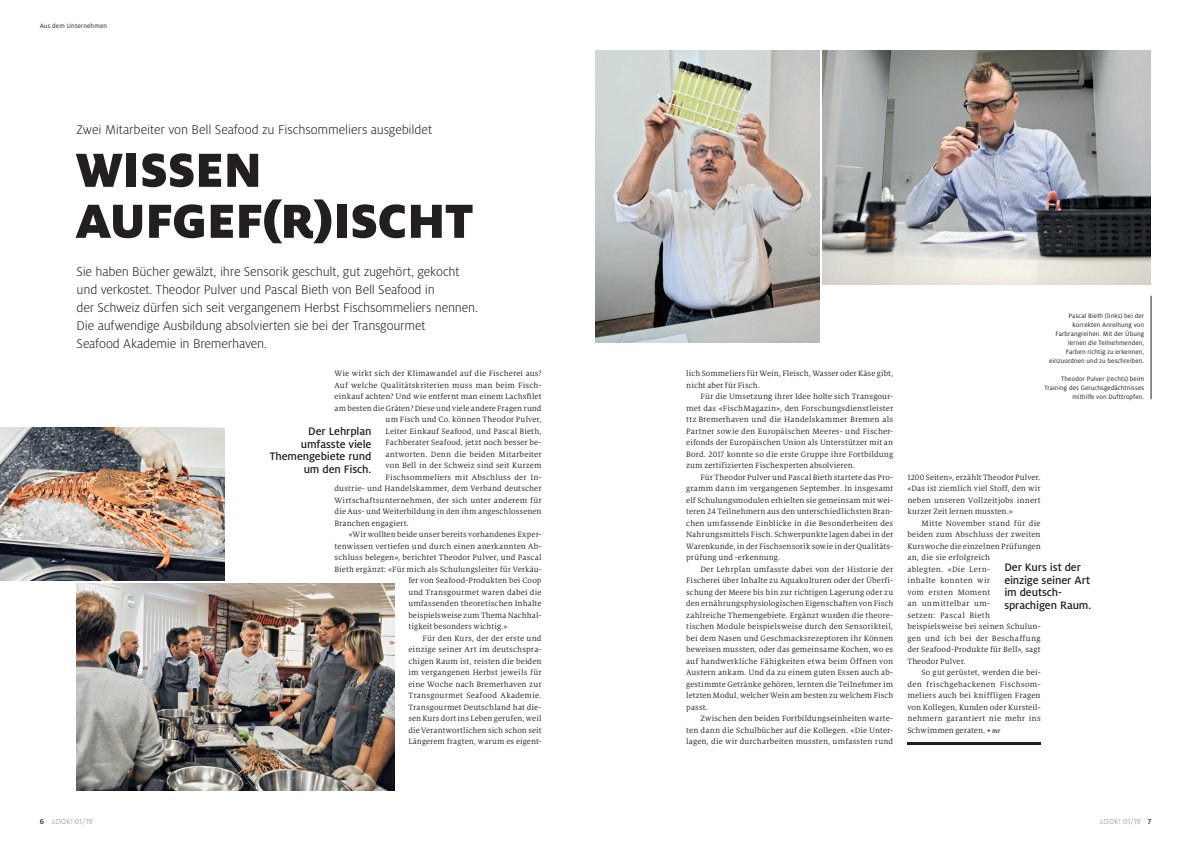
<style>
.page{position:relative;width:1191px;height:842px;background:#fff}
.page>*{position:absolute;margin:0;border:0;box-sizing:border-box;transform-origin:0 0}
.t1{font:900 53px/51px "Milo Pro";color:#231f20}
.t2{font:300 14px/18px "Milo Pro";letter-spacing:-.015em;color:#231f20}
.t3{font:500 12px/12.5px "Milo Pro";letter-spacing:-.01em;color:#231f20;text-align:right}
.t4{font:8.5px/11.5px "Milo Serif Pro";letter-spacing:.015em;color:#231f20;text-align:justify}
.t5{font:300 8px "Milo Pro";letter-spacing:.025em;color:#808285}
.t6{font:7px/9px "Milo Pro";letter-spacing:.01em;color:#231f20;text-align:right}
.s1{font-weight:500;color:#231f20}
.s2{font-weight:500;font-style:italic;font-size:7px}
</style>
<div class="page">
<img style="left:77px;top:583px;width:317px;height:208px">
<img style="left:0;top:427px;width:224px;height:153px">
<img style="left:822px;top:51px;width:328px;height:233px">
<img style="left:595px;top:51px;width:224px;height:291px">
<hr style="left:907px;top:742px;width:133px;height:2px;background:#231f20">
<hr style="left:1150px;top:296px;width:1px;height:103px;background:#231f20">
<p class="t6" style="left:40px;top:22px;width:69px">Aus dem Unternehmen</p>
<h2 class="t2" style="left:77px;top:121px;width:357px">Zwei Mitarbeiter von Bell Seafood zu Fischsommeliers ausgebildet</h2>
<h1 class="t1" style="left:75px;top:144px;width:400px">WISSEN<br>AUFGEF(R)ISCHT</h1>
<p class="t2" style="left:77px;top:263px;width:403px">Sie haben Bücher gewälzt, ihre Sensorik geschult, gut zugehört, gekocht und verkostet. Theodor Pulver und Pascal Bieth von Bell Seafood in<br>der Schweiz dürfen sich seit vergangenem Herbst Fischsommeliers nennen.<br>Die aufwendige Ausbildung absolvierten sie bei der Transgourmet<br>Seafood Akademie in Bremerhaven.</p>
<p class="t4" style="left:334px;top:368px;width:208px">Wie wirkt sich der Klimawandel auf die Fischerei aus?</p>
<p class="t4" style="left:334px;top:379px;width:208px">Auf welche Qualitätskriterien muss man beim Fisch-</p>
<p class="t4" style="left:334px;top:391px;width:208px">einkauf achten? Und wie entfernt man einem Lachsfilet</p>
<p class="t4" style="left:334px;top:402px;width:208px">am besten die Gräten? Diese und viele andere Fragen rund</p>
<p class="t4" style="left:386px;top:414px;width:157px">um Fisch und Co. können Theodor Pulver,</p>
<p class="t4" style="left:386px;top:425px;width:157px">Leiter Einkauf Seafood, und Pascal Bieth,</p>
<p class="t4" style="left:386px;top:437px;width:157px">Fachberater Seafood, jetzt noch besser be-</p>
<p class="t4" style="left:386px;top:448px;width:157px">antworten. Denn die beiden Mitarbeiter</p>
<p class="t4" style="left:386px;top:460px;width:157px">von Bell in der Schweiz sind seit Kurzem</p>
<p class="t4" style="left:386px;top:471px;width:157px">Fischsommeliers mit Abschluss der In-</p>
<p class="t4" style="left:334px;top:483px;width:208px">dustrie- und Handelskammer, dem Verband deutscher</p>
<p class="t4" style="left:334px;top:494px;width:208px">Wirtschaftsunternehmen, der sich unter anderem für</p>
<p class="t4" style="left:334px;top:506px;width:208px">die Aus- und Weiterbildung in den ihm angeschlossenen</p>
<p class="t4" style="left:334px;top:517px;width:76px">Branchen engagiert.</p>
<p class="t4" style="left:349px;top:529px;width:194px">«Wir wollten beide unser bereits vorhandenes Exper-</p>
<p class="t4" style="left:334px;top:540px;width:208px">tenwissen vertiefen und durch einen anerkannten Ab-</p>
<p class="t4" style="left:334px;top:552px;width:208px">schluss belegen», berichtet Theodor Pulver, und Pascal</p>
<p class="t4" style="left:334px;top:563px;width:208px">Bieth ergänzt: «Für mich als Schulungsleiter für Verkäu-</p>
<p class="t4" style="left:408px;top:575px;width:135px">fer von Seafood-Produkten bei Coop</p>
<p class="t4" style="left:408px;top:586px;width:135px">und Transgourmet waren dabei die</p>
<p class="t4" style="left:408px;top:598px;width:135px">umfassenden theoretischen Inhalte</p>
<p class="t4" style="left:408px;top:609px;width:135px">beispielsweise zum Thema Nachhal-</p>
<p class="t4" style="left:408px;top:621px;width:101px">tigkeit besonders wichtig.»</p>
<p class="t4" style="left:422px;top:632px;width:121px">Für den Kurs, der der erste und</p>
<p class="t4" style="left:408px;top:644px;width:135px">einzige seiner Art im deutschspra-</p>
<p class="t4" style="left:408px;top:655px;width:135px">chigen Raum ist, reisten die beiden</p>
<p class="t4" style="left:408px;top:667px;width:135px">im vergangenen Herbst jeweils für</p>
<p class="t4" style="left:408px;top:678px;width:135px">eine Woche nach Bremerhaven zur</p>
<p class="t4" style="left:408px;top:690px;width:135px">Transgourmet Seafood Akademie.</p>
<p class="t4" style="left:408px;top:701px;width:135px">Transgourmet Deutschland hat die-</p>
<p class="t4" style="left:408px;top:713px;width:135px">sen Kurs dort ins Leben gerufen, weil</p>
<p class="t4" style="left:408px;top:724px;width:135px">die Verantwortlichen sich schon seit</p>
<p class="t4" style="left:408px;top:736px;width:135px">Längerem fragten, warum es eigent-</p>
<h3 class="t3" style="left:270px;top:425px;width:103px">Der Lehrplan umfasste viele<br>Themengebiete rund um den Fisch.</h3>
<p class="t5" style="left:40px;top:817px;width:54px"><span class="s1">6</span> LOOK! 01/19</p>
<p class="t4" style="left:686px;top:368px;width:208px">lich Sommeliers für Wein, Fleisch, Wasser oder Käse gibt, nicht aber für Fisch.</p>
<p class="t4" style="left:686px;top:391px;width:208px;text-indent:14px">Für die Umsetzung ihrer Idee holte sich Transgour&shy;met das «FischMagazin», den Forschungsdienstleister ttz Bremerhaven und die Handelskammer Bremen als Partner sowie den Europäischen Meeres- und Fischer&shy;eifonds der Europäischen Union als Unterstützer mit an Bord. 2017 konnte so die erste Gruppe ihre Fortbildung zum zertifizierten Fischexperten absolvieren.</p>
<p class="t4" style="left:686px;top:471px;width:208px;text-indent:14px">Für Theodor Pulver und Pascal Bieth startete das Pro&shy;gramm dann im vergangenen September. In insgesamt elf Schulungsmodulen erhielten sie gemeinsam mit wei&shy;teren 24 Teilnehmern aus den unterschiedlichsten Bran&shy;chen umfassende Einblicke in die Besonderheiten des Nahrungsmittels Fisch. Schwerpunkte lagen dabei in der Warenkunde, in der Fischsensorik sowie in der Qualitäts&shy;prüfung und -erkennung.</p>
<p class="t4" style="left:686px;top:563px;width:208px;text-indent:14px">Der Lehrplan umfasste dabei von der Historie der Fischerei über Inhalte zu Aquakulturen oder der Überfi&shy;schung der Meere bis hin zur richtigen Lagerung oder zu den ernährungsphysiologischen Eigenschaften von Fisch zahlreiche Themengebiete. Ergänzt wurden die theore&shy;tischen Module beispielsweise durch den Sensorikteil, bei dem Nasen und Geschmacksrezeptoren ihr Können beweisen mussten, oder das gemeinsame Kochen, wo es auf handwerkliche Fähigkeiten etwa beim Öffnen von Austern ankam. Und da zu einem guten Essen auch ab&shy;gestimmte Getränke gehören, lernten die Teilnehmer im letzten Modul, welcher Wein am besten zu welchem Fisch passt.</p>
<p class="t4" style="left:686px;top:713px;width:208px;text-indent:14px">Zwischen den beiden Fortbildungseinheiten warte&shy;ten dann die Schulbücher auf die Kollegen. «Die Unter&shy;lagen, die wir durcharbeiten mussten, umfassten rund</p>
<p class="t6" style="left:1049px;top:311px;width:97px">Pascal Bieth (links) bei der korrekten Anreihung von<br>Farbrangreihen. Mit der Übung lernen die Teilnehmenden,<br>Farben richtig zu erkennen, einzuordnen und zu beschreiben.</p>
<p class="t6" style="left:1044px;top:374px;width:101px">Theodor Pulver (rechts) beim<br>Training des Geruchsgedächtnisses mithilfe von Dufttropfen.</p>
<p class="t4" style="left:907px;top:471px;width:135px">1200 Seiten», erzählt Theodor Pulver. «Das ist ziemlich viel Stoff, den wir neben unseren Vollzeitjobs innert kurzer Zeit lernen mussten.»</p>
<p class="t4" style="left:907px;top:517px;width:135px;text-align:left;text-indent:14px">Mitte November stand für die beiden zum Abschluss der zweiten<br>Kurswoche die einzelnen Prüfungen an, die sie erfolgreich<br>ablegten. «Die Lern-<br>inhalte konnten wir<br>vom ersten Moment<br>an unmittelbar um-<br>setzen: Pascal Bieth beispielsweise bei seinen Schulun&shy;gen und ich bei der Beschaffung der Seafood-Produkte für Bell», sagt<br>Theodor Pulver.</p>
<p class="t4" style="left:907px;top:667px;width:135px;text-indent:14px">So gut gerüstet, werden die bei&shy;den frischgebackenen Fischsom&shy;meliers auch bei kniffligen Fragen von Kollegen, Kunden oder Kursteil&shy;nehmern garantiert nie mehr ins Schwimmen geraten. • <span class="s2">mr</span></p>
<h3 class="t3" style="left:1004px;top:561px;width:89px;text-align:left">Der Kurs ist der einzige seiner Art im deutsch&shy;sprachigen Raum.</h3>
<p class="t5" style="left:1100px;top:817px;width:53px">LOOK! 01/19 <span class="s1">7</span></p>
</div>
